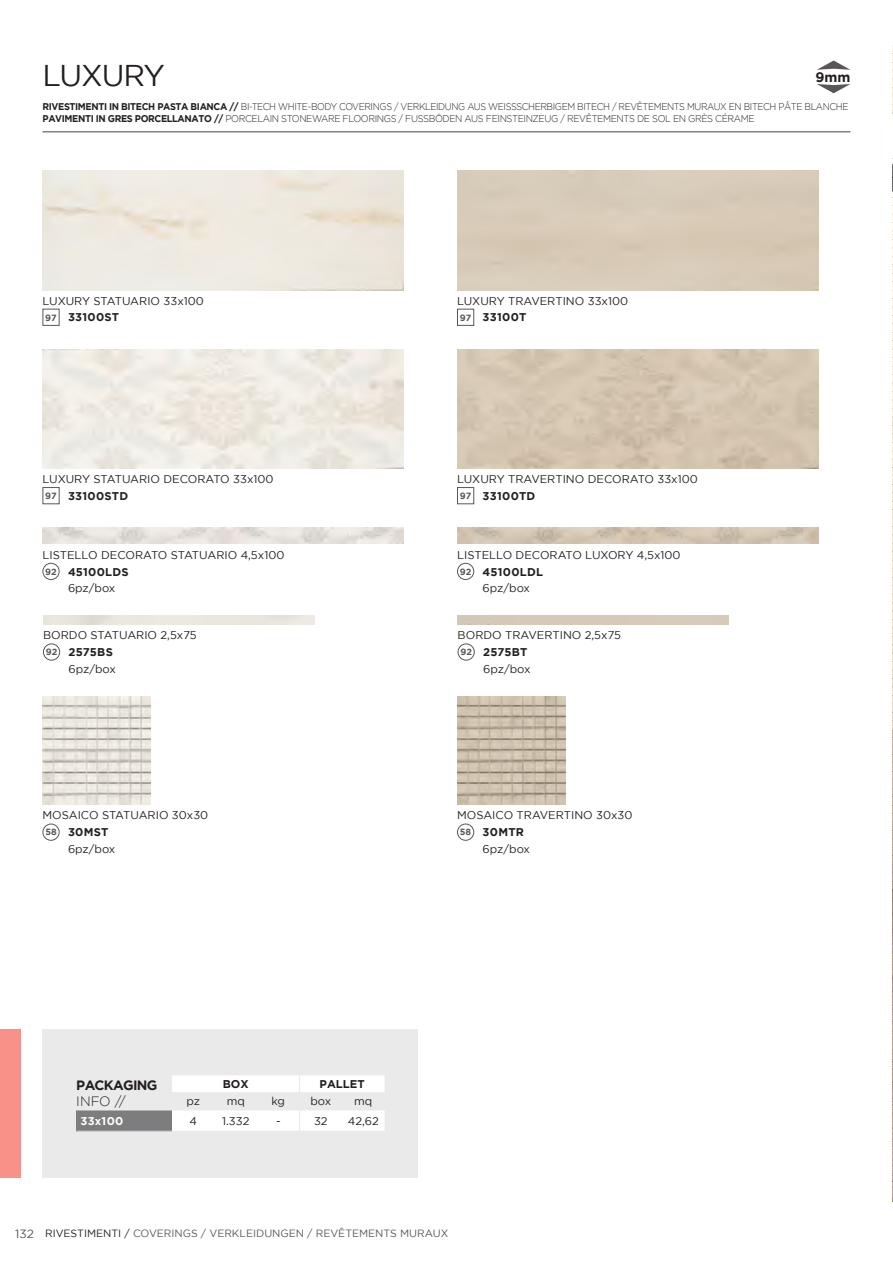
<style>
.page{position:relative;width:893px;height:1263px;background:#fff}
.page>*{position:absolute;margin:0;border:0;box-sizing:border-box;transform-origin:0 0}
.t1{font:30px "Gotham";letter-spacing:-.04em;color:#241f1f}
.t2{font:700 13.65px "Gotham";color:#241f1f}
.t3{font:700 13.5px "Gotham";letter-spacing:-.05em;color:#241f1f}
.t4{font:300 13.5px "Gotham";color:#241f1f}
.t5{font:11.25px/16.8px "Gotham";color:#241f1f}
.t6{font:700 11.25px "Gotham";letter-spacing:.02em;color:#241f1f}
.t7{font:700 11.25px "Gotham";letter-spacing:.025em;color:#fff}
.t8{font:10.5px "Gotham";color:#5a5758}
.t9{font:300 9.75px/12px "Gotham";letter-spacing:-.04em;color:#241f1f;scale:.93 1}
.s1{font-weight:700}
.s2{font-weight:700;font-size:9px;color:#5a5758}
.s3{font-size:9px;color:#5a5758}
.s4{font-size:12px}
.s5{color:#241f1f}
</style>
<div class="page">
<img style="left:892px;top:45px;width:1px;height:1157px">
<hr style="left:43px;top:131px;width:807px;height:1px;background:#5a5758">
<div style="left:0;top:1029px;width:21px;height:149px;background:#f89188"></div>
<div style="left:43px;top:1029px;width:375px;height:149px;background:#ebeaea"></div>
<img style="left:43px;top:528px;width:361px;height:16px">
<img style="left:457px;top:528px;width:362px;height:16px">
<img style="left:43px;top:696px;width:108px;height:109px">
<img style="left:457px;top:696px;width:109px;height:109px">
<svg style="left:817px;top:84px;width:33px;height:9px"></svg>
<svg style="left:817px;top:61px;width:33px;height:9px"></svg>
<div style="left:76px;top:1110px;width:96px;height:21px;background:#7d7c7e"></div>
<svg style="left:172px;top:1075px;width:213px;height:56px"></svg>
<hr style="left:300px;top:1109px;width:42px;height:1px;background:#ebeaea">
<hr style="left:342px;top:1109px;width:43px;height:1px;background:#ebeaea">
<div style="left:43px;top:309px;width:17px;height:17px;border:1px solid #5a5758"></div>
<div style="left:457px;top:309px;width:17px;height:17px;border:1px solid #5a5758"></div>
<div style="left:43px;top:487px;width:17px;height:17px;border:1px solid #5a5758"></div>
<div style="left:457px;top:487px;width:17px;height:17px;border:1px solid #5a5758"></div>
<div style="left:43px;top:563px;width:17px;height:17px;border:1px solid #5a5758;border-radius:50%"></div>
<div style="left:457px;top:563px;width:17px;height:17px;border:1px solid #5a5758;border-radius:50%"></div>
<div style="left:43px;top:824px;width:17px;height:17px;border:1px solid #5a5758;border-radius:50%"></div>
<div style="left:457px;top:824px;width:17px;height:17px;border:1px solid #5a5758;border-radius:50%"></div>
<div style="left:43px;top:643px;width:17px;height:17px;border:1px solid #5a5758;border-radius:50%"></div>
<div style="left:458px;top:643px;width:17px;height:17px;border:1px solid #5a5758;border-radius:50%"></div>
<h1 class="t1" style="left:43px;top:58px;width:124px">LUXURY</h1>
<p class="t2" style="left:815px;top:72px;width:36px">9mm</p>
<p class="t9" style="left:43px;top:100px;width:868px"><span class="s1">RIVESTIMENTI IN BITECH PASTA BIANCA //</span> BI-TECH WHITE-BODY COVERINGS / VERKLEIDUNG AUS WEISSSCHERBIGEM BITECH / REVÊTEMENTS MURAUX EN BITECH PÂTE BLANCHE<br><span class="s1">PAVIMENTI IN GRES PORCELLANATO //</span> PORCELAIN STONEWARE FLOORINGS / FUSSBÖDEN AUS FEINSTEINZEUG / REVÊTEMENTS DE SOL EN GRÈS CÉRAME</p>
<p class="t5" style="left:43px;top:292px;width:163px">LUXURY STATUARIO 33x100<br><span class="s2">97</span> <span class="s1">33100ST</span></p>
<p class="t5" style="left:457px;top:292px;width:172px">LUXURY TRAVERTINO 33x100<br><span class="s2">97</span> <span class="s1">33100T</span></p>
<p class="t5" style="left:43px;top:471px;width:233px">LUXURY STATUARIO DECORATO 33x100<br><span class="s2">97</span> <span class="s1">33100STD</span></p>
<p class="t5" style="left:457px;top:471px;width:242px">LUXURY TRAVERTINO DECORATO 33x100<br><span class="s2">97</span> <span class="s1">33100TD</span></p>
<p class="t5" style="left:43px;top:546px;width:243px">LISTELLO DECORATO STATUARIO 4,5x100</p>
<p class="t6" style="left:45px;top:568px;width:85px"><span class="s3">92</span> 45100LDS</p>
<p class="t5" style="left:68px;top:580px;width:49px">6pz/box</p>
<p class="t5" style="left:43px;top:627px;width:155px">BORDO STATUARIO 2,5x75</p>
<p class="t6" style="left:46px;top:648px;width:69px"><span class="s3">92</span> 2575BS</p>
<p class="t5" style="left:69px;top:661px;width:49px">6pz/box</p>
<p class="t5" style="left:43px;top:807px;width:167px">MOSAICO STATUARIO 30x30</p>
<p class="t6" style="left:45px;top:828px;width:65px"><span class="s3">58</span> 30MST</p>
<p class="t5" style="left:68px;top:841px;width:49px">6pz/box</p>
<p class="t5" style="left:457px;top:546px;width:225px">LISTELLO DECORATO LUXORY 4,5x100</p>
<p class="t6" style="left:460px;top:568px;width:85px"><span class="s3">92</span> 45100LDL</p>
<p class="t5" style="left:483px;top:580px;width:49px">6pz/box</p>
<p class="t5" style="left:458px;top:627px;width:165px">BORDO TRAVERTINO 2,5x75</p>
<p class="t6" style="left:460px;top:648px;width:69px"><span class="s3">92</span> 2575BT</p>
<p class="t5" style="left:483px;top:661px;width:49px">6pz/box</p>
<p class="t5" style="left:457px;top:807px;width:177px">MOSAICO TRAVERTINO 30x30</p>
<p class="t6" style="left:460px;top:828px;width:65px"><span class="s3">58</span> 30MTR</p>
<p class="t5" style="left:483px;top:841px;width:49px">6pz/box</p>
<p class="t3" style="left:76px;top:1080px;width:83px">PACKAGING</p>
<p class="t4" style="left:76px;top:1093px;width:51px">INFO //</p>
<p class="t6" style="left:223px;top:1080px;width:27px">BOX</p>
<p class="t6" style="left:319px;top:1080px;width:47px">PALLET</p>
<p class="t5" style="left:186px;top:1092px;width:15px">pz</p>
<p class="t5" style="left:227px;top:1092px;width:20px">mq</p>
<p class="t5" style="left:272px;top:1092px;width:15px">kg</p>
<p class="t5" style="left:310px;top:1092px;width:22px">box</p>
<p class="t5" style="left:354px;top:1092px;width:20px">mq</p>
<p class="t7" style="left:81px;top:1117px;width:44px">33x100</p>
<p class="t5" style="left:189px;top:1112px;width:9px">4</p>
<p class="t5" style="left:222px;top:1112px;width:29px">1.332</p>
<p class="t5" style="left:276px;top:1112px;width:6px">-</p>
<p class="t5" style="left:314px;top:1112px;width:15px">32</p>
<p class="t5" style="left:348px;top:1112px;width:33px">42,62</p>
<p class="t8" style="left:15px;top:1227px;width:435px"><span class="s4">132</span> <span class="s5">RIVESTIMENTI /</span> COVERINGS / VERKLEIDUNGEN / REVÊTEMENTS MURAUX</p>
</div>
